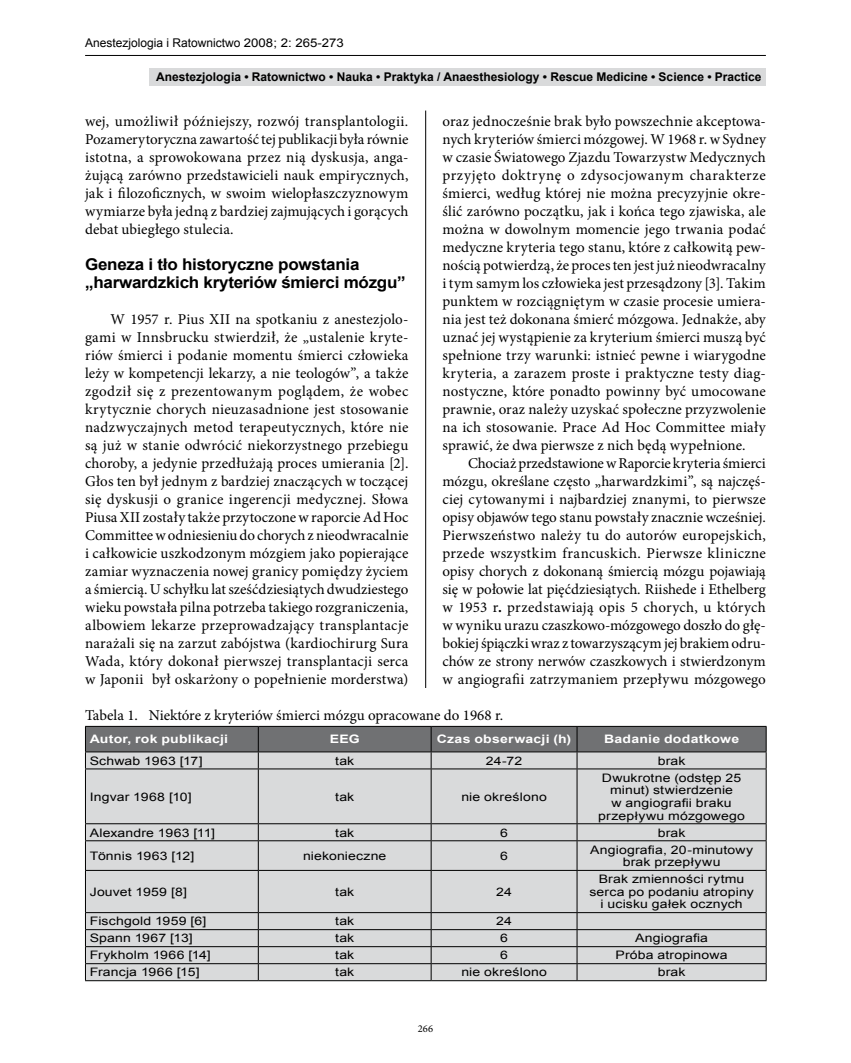
<style>
.page{position:relative;width:851px;height:1063px;background:#fff}
.page>*{position:absolute;margin:0;border:0;box-sizing:border-box;transform-origin:0 0}
.t1{font:700 16.2px/18px "Arial";letter-spacing:-.015em;color:#000;scale:1.05 1}
.t2{font:15px/18px "Minion Pro";color:#000;text-align:justify}
.t3{font:700 12px "Arial";color:#000}
.t4{font:12px "Arial";color:#000}
.t5{font:11.7px/12.6px "Arial";letter-spacing:.01em;color:#000;text-align:center;scale:1.2 1}
.t6{font:700 11.7px "Arial";letter-spacing:.015em;color:#fff;scale:1.2 1}
.t7{font:10.5px "Minion Pro";color:#000}
.s1{font-weight:700}
</style>
<div class="page">
<hr style="left:425px;top:111px;width:1px;height:880px;background:#000">
<hr style="left:85px;top:55px;width:680px;height:1px;background:#000">
<div style="left:149px;top:68px;width:616px;height:17px;background:#d9dadb"></div>
<div style="left:86px;top:770px;width:679px;height:210px;background:#d9dadb"></div>
<hr style="left:85px;top:769px;width:173px;height:1px;background:#000">
<hr style="left:258px;top:769px;width:173px;height:1px;background:#000">
<hr style="left:431px;top:769px;width:146px;height:1px;background:#000">
<hr style="left:577px;top:769px;width:189px;height:1px;background:#000">
<hr style="left:85px;top:823px;width:173px;height:1px;background:#000">
<hr style="left:258px;top:823px;width:173px;height:1px;background:#000">
<hr style="left:431px;top:823px;width:146px;height:1px;background:#000">
<hr style="left:577px;top:823px;width:189px;height:1px;background:#000">
<hr style="left:85px;top:840px;width:173px;height:1px;background:#000">
<hr style="left:258px;top:840px;width:173px;height:1px;background:#000">
<hr style="left:431px;top:840px;width:146px;height:1px;background:#000">
<hr style="left:577px;top:840px;width:189px;height:1px;background:#000">
<hr style="left:85px;top:870px;width:173px;height:1px;background:#000">
<hr style="left:258px;top:870px;width:173px;height:1px;background:#000">
<hr style="left:431px;top:870px;width:146px;height:1px;background:#000">
<hr style="left:577px;top:870px;width:189px;height:1px;background:#000">
<hr style="left:85px;top:912px;width:173px;height:1px;background:#000">
<hr style="left:258px;top:912px;width:173px;height:1px;background:#000">
<hr style="left:431px;top:912px;width:146px;height:1px;background:#000">
<hr style="left:577px;top:912px;width:189px;height:1px;background:#000">
<hr style="left:85px;top:929px;width:173px;height:1px;background:#000">
<hr style="left:258px;top:929px;width:173px;height:1px;background:#000">
<hr style="left:431px;top:929px;width:146px;height:1px;background:#000">
<hr style="left:577px;top:929px;width:189px;height:1px;background:#000">
<hr style="left:85px;top:946px;width:173px;height:1px;background:#000">
<hr style="left:258px;top:946px;width:173px;height:1px;background:#000">
<hr style="left:431px;top:946px;width:146px;height:1px;background:#000">
<hr style="left:577px;top:946px;width:189px;height:1px;background:#000">
<hr style="left:85px;top:963px;width:173px;height:1px;background:#000">
<hr style="left:258px;top:963px;width:173px;height:1px;background:#000">
<hr style="left:431px;top:963px;width:146px;height:1px;background:#000">
<hr style="left:577px;top:963px;width:189px;height:1px;background:#000">
<hr style="left:85px;top:980px;width:173px;height:1px;background:#000">
<hr style="left:258px;top:980px;width:173px;height:1px;background:#000">
<hr style="left:431px;top:980px;width:146px;height:1px;background:#000">
<hr style="left:577px;top:980px;width:189px;height:1px;background:#000">
<hr style="left:85px;top:769px;width:1px;height:54px;background:#000">
<svg style="left:85px;top:824px;width:1px;height:46px"></svg>
<hr style="left:85px;top:871px;width:1px;height:41px;background:#000">
<svg style="left:85px;top:913px;width:1px;height:67px"></svg>
<svg style="left:85px;top:726px;width:681px;height:43px;background:#909092"></svg>
<hr style="left:258px;top:769px;width:1px;height:54px;background:#000">
<hr style="left:430px;top:769px;width:1px;height:54px;background:#000">
<hr style="left:576px;top:769px;width:1px;height:54px;background:#000">
<hr style="left:765px;top:769px;width:1px;height:54px;background:#000">
<svg style="left:258px;top:824px;width:1px;height:46px"></svg>
<svg style="left:430px;top:824px;width:1px;height:46px"></svg>
<svg style="left:576px;top:824px;width:1px;height:46px"></svg>
<svg style="left:765px;top:824px;width:1px;height:46px"></svg>
<hr style="left:258px;top:871px;width:1px;height:41px;background:#000">
<hr style="left:430px;top:871px;width:1px;height:41px;background:#000">
<hr style="left:576px;top:871px;width:1px;height:41px;background:#000">
<hr style="left:765px;top:871px;width:1px;height:41px;background:#000">
<svg style="left:258px;top:913px;width:1px;height:67px"></svg>
<svg style="left:430px;top:913px;width:1px;height:67px"></svg>
<svg style="left:576px;top:913px;width:1px;height:67px"></svg>
<svg style="left:765px;top:913px;width:1px;height:67px"></svg>
<p class="t4" style="left:85px;top:35px;width:260px">Anestezjologia i Ratownictwo 2008; 2: 265-273</p>
<p class="t3" style="left:156px;top:69px;width:606px">Anestezjologia • Ratownictwo • Nauka • Praktyka / Anaesthesiology • Rescue Medicine • Science • Practice</p>
<p class="t2" style="left:442px;top:112px;width:325px">oraz jednocześnie brak było powszechnie akceptowa&shy;nych kryteriów śmierci mózgowej. W 1968 r. w Sydney w czasie Światowego Zjazdu Towarzystw Medycznych przyjęto doktrynę o zdysocjowanym charakterze śmierci, według której nie można precyzyjnie okre&shy;ślić zarówno początku, jak i końca tego zjawiska, ale można w dowolnym momencie jego trwania podać medyczne kryteria tego stanu, które z całkowitą pew&shy;nością potwierdzą, że proces ten jest już nieodwracalny i tym samym los człowieka jest przesądzony [3]. Takim punktem w rozciągniętym w czasie procesie umiera&shy;nia jest też dokonana śmierć mózgowa. Jednakże, aby uznać jej wystąpienie za kryterium śmierci muszą być spełnione trzy warunki: istnieć pewne i wiarygodne kryteria, a zarazem proste i praktyczne testy diag&shy;nostyczne, które ponadto powinny być umocowane prawnie, oraz należy uzyskać społeczne przyzwolenie na ich stosowanie. Prace Ad Hoc Committee miały sprawić, że dwa pierwsze z nich będą wypełnione.</p>
<p class="t2" style="left:442px;top:454px;width:325px;text-indent:26px">Chociaż przedstawione wRaporcie kryteria śmierci mózgu, określane często „harwardzkimi”, są najczęś&shy;ciej cytowanymi i najbardziej znanymi, to pierwsze opisy objawów tego stanu powstały znacznie wcześniej.<br>Pierwszeństwo należy tu do autorów europejskich, przede wszystkim francuskich. Pierwsze kliniczne opisy chorych z dokonaną śmiercią mózgu pojawiają się w połowie lat pięćdziesiątych. Riishede i Ethelberg w 1953 r<span class="s1">.</span> przedstawiają opis 5 chorych, u których w wyniku urazu czaszkowo-mózgowego doszło do głę&shy;bokiej śpiączki wraz z towarzyszącym jej brakiem odru&shy;chów ze strony nerwów czaszkowych i stwierdzonym w angiografii zatrzymaniem przepływu mózgowego</p>
<p class="t2" style="left:85px;top:112px;width:325px">wej, umożliwił późniejszy, rozwój transplantologii.<br>Pozamerytoryczna zawartość tej publikacji była równie istotna, a sprowokowana przez nią dyskusja, anga&shy;żującą zarówno przedstawicieli nauk empirycznych, jak i filozoficznych, w swoim wielopłaszczyznowym wymiarze była jedną z bardziej zajmujących i gorących debat ubiegłego stulecia.</p>
<p class="t1" style="left:85px;top:256px;width:307px">Geneza i tło historyczne powstania „harwardzkich kryteriów śmierci mózgu”</p>
<p class="t2" style="left:85px;top:310px;width:325px;text-indent:26px">W 1957 r. Pius XII na spotkaniu z anestezjolo&shy;gami w Innsbrucku stwierdził, że „ustalenie kryte&shy;riów śmierci i podanie momentu śmierci człowieka leży w kompetencji lekarzy, a nie teologów”, a także zgodził się z prezentowanym poglądem, że wobec krytycznie chorych nieuzasadnione jest stosowanie nadzwyczajnych metod terapeutycznych, które nie są już w stanie odwrócić niekorzystnego przebiegu choroby, a jedynie przedłużają proces umierania [2].<br>Głos ten był jednym z bardziej znaczących w toczącej się dyskusji o granice ingerencji medycznej. Słowa Piusa XII zostały także przytoczone w raporcie Ad Hoc Committee wodniesieniu do chorych z nieodwracalnie i całkowicie uszkodzonym mózgiem jako popierające zamiar wyznaczenia nowej granicy pomiędzy życiem a śmiercią. U schyłku lat sześćdziesiątych dwudziestego wieku powstała pilna potrzeba takiego rozgraniczenia, albowiem lekarze przeprowadzający transplantacje narażali się na zarzut zabójstwa (kardiochirurg Sura Wada, który dokonał pierwszej transplantacji serca w Japonii był oskarżony o popełnienie morderstwa)</p>
<p class="t2" style="left:85px;top:706px;width:419px">Tabela 1. Niektóre z kryteriów śmierci mózgu opracowane do 1968 r.</p>
<p class="t6" style="left:90px;top:732px;width:117px">Autor, rok publikacji</p>
<p class="t6" style="left:330px;top:732px;width:26px">EEG</p>
<p class="t6" style="left:437px;top:732px;width:113px">Czas obserwacji (h)</p>
<p class="t6" style="left:604px;top:732px;width:114px">Badanie dodatkowe</p>
<p class="t5" style="left:90px;top:754px;width:96px">Schwab 1963 [17]</p>
<p class="t5" style="left:335px;top:754px;width:17px">tak</p>
<p class="t5" style="left:486px;top:754px;width:32px">24-72</p>
<p class="t5" style="left:657px;top:754px;width:25px">brak</p>
<p class="t5" style="left:90px;top:790px;width:87px">Ingvar 1968 [10]</p>
<p class="t5" style="left:335px;top:790px;width:17px">tak</p>
<p class="t5" style="left:461px;top:790px;width:73px">nie określono</p>
<p class="t5" style="left:598px;top:771px;width:124px">Dwukrotne (odstęp 25 minut) stwierdzenie<br>w angiografii braku przepływu mózgowego</p>
<p class="t5" style="left:90px;top:826px;width:106px">Alexandre 1963 [11]</p>
<p class="t5" style="left:335px;top:826px;width:17px">tak</p>
<p class="t5" style="left:500px;top:826px;width:8px">6</p>
<p class="t5" style="left:657px;top:826px;width:25px">brak</p>
<p class="t5" style="left:90px;top:850px;width:89px">Tönnis 1963 [12]</p>
<p class="t5" style="left:303px;top:850px;width:71px">niekonieczne</p>
<p class="t5" style="left:500px;top:850px;width:8px">6</p>
<p class="t5" style="left:590px;top:843px;width:137px">Angiografia, 20-minutowy brak przepływu</p>
<p class="t5" style="left:90px;top:885px;width:82px">Jouvet 1959 [8]</p>
<p class="t5" style="left:335px;top:885px;width:17px">tak</p>
<p class="t5" style="left:496px;top:885px;width:14px">24</p>
<p class="t5" style="left:589px;top:873px;width:138px">Brak zmienności rytmu serca po podaniu atropiny i ucisku gałek ocznych</p>
<p class="t5" style="left:90px;top:915px;width:99px">Fischgold 1959 [6]</p>
<p class="t5" style="left:335px;top:915px;width:17px">tak</p>
<p class="t5" style="left:496px;top:915px;width:14px">24</p>
<p class="t5" style="left:90px;top:932px;width:87px">Spann 1967 [13]</p>
<p class="t5" style="left:335px;top:932px;width:17px">tak</p>
<p class="t5" style="left:500px;top:932px;width:8px">6</p>
<p class="t5" style="left:635px;top:932px;width:62px">Angiografia</p>
<p class="t5" style="left:90px;top:949px;width:102px">Frykholm 1966 [14]</p>
<p class="t5" style="left:335px;top:949px;width:17px">tak</p>
<p class="t5" style="left:500px;top:949px;width:8px">6</p>
<p class="t5" style="left:615px;top:949px;width:95px">Próba atropinowa</p>
<p class="t5" style="left:90px;top:966px;width:93px">Francja 1966 [15]</p>
<p class="t5" style="left:335px;top:966px;width:17px">tak</p>
<p class="t5" style="left:461px;top:966px;width:73px">nie określono</p>
<p class="t5" style="left:657px;top:966px;width:25px">brak</p>
<p class="t7" style="left:418px;top:1022px;width:17px">266</p>
</div>
